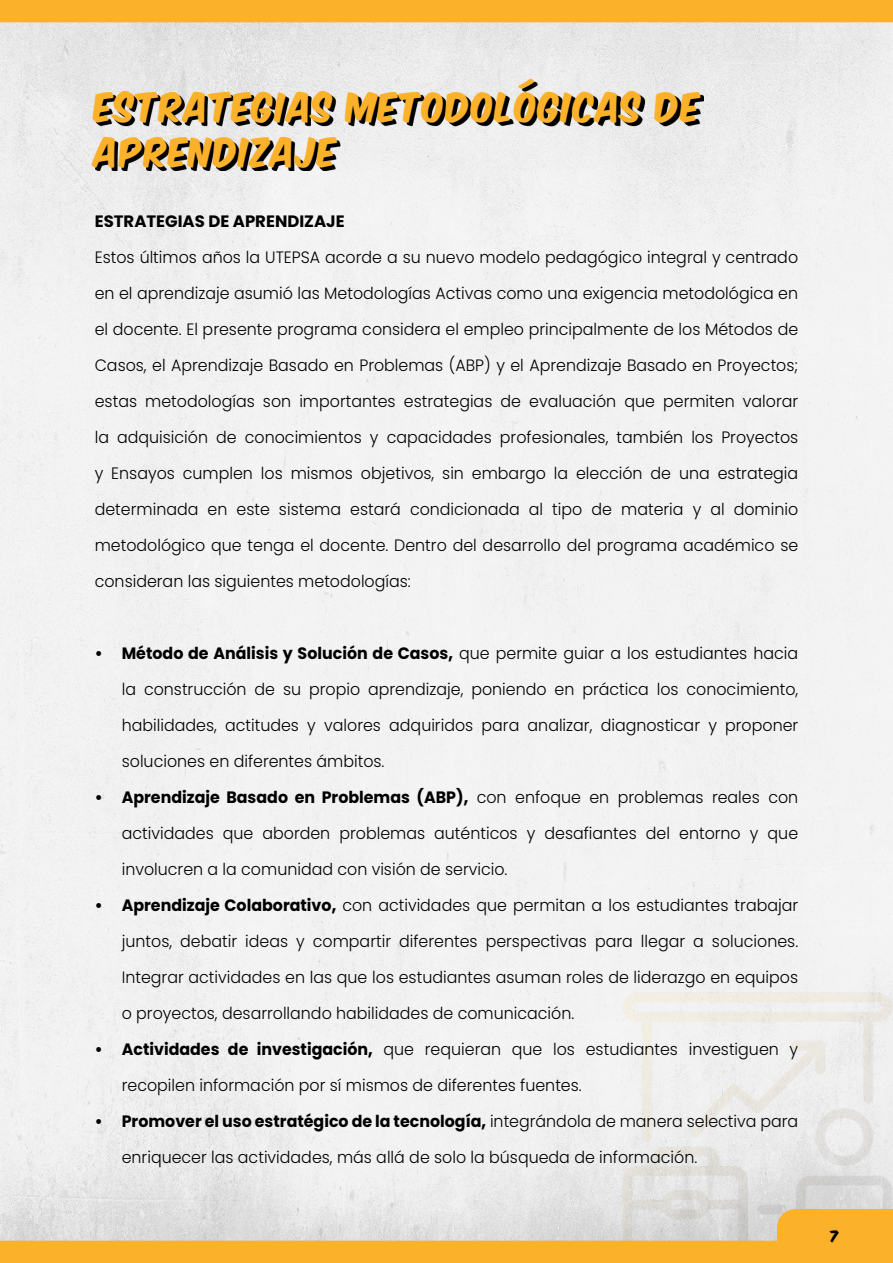
<style>
.page{position:relative;width:893px;height:1263px;background:#fff}
.page>*{position:absolute;margin:0;border:0;box-sizing:border-box;transform-origin:0 0}
.t1{font:34.5px/45px "Komika Axis";letter-spacing:.05em;color:#fcb12b;scale:.94 1}
.t2{font:300 16.5px/36px "Poppins";color:#000;text-align:justify;scale:.96 1}
.t3{font:700 16.5px "Poppins";color:#000}
.t4{font:13.5px "Komika Axis";color:#000}
.s1{font-weight:700}
</style>
<div class="page">
<img style="left:0;top:22px;width:893px;height:1219px">
<img style="left:623px;top:992px;width:270px;height:249px">
<div style="left:0;top:1241px;width:893px;height:22px;background:#fcb12a"></div>
<div style="left:0;top:0;width:893px;height:22px;background:#fcb12a"></div>
<div style="left:776px;top:1208px;width:117px;height:55px;background:#fcb12b"></div>
<svg style="left:95px;top:81px;width:609px;height:90px;fill:#e9e9e9"></svg>
<h1 class="t1" style="left:94px;top:87px;width:646px">ESTRATEGIAS METODOLÓGICAS DE<br>APRENDIZAJE</h1>
<p class="t3" style="left:95px;top:211px;width:251px">ESTRATEGIAS DE APRENDIZAJE</p>
<p class="t2" style="left:95px;top:239px;width:734px">Estos últimos años la UTEPSA acorde a su nuevo modelo pedagógico integral y centrado en el aprendizaje asumió las Metodologías Activas como una exigencia metodológica en el docente. El presente programa considera el empleo principalmente de los Métodos de Casos, el Aprendizaje Basado en Problemas (ABP) y el Aprendizaje Basado en Proyectos; estas metodologías son importantes estrategias de evaluación que permiten valorar la adquisición de conocimientos y capacidades profesionales, también los Proyectos y Ensayos cumplen los mismos objetivos, sin embargo la elección de una estrategia determinada en este sistema estará condicionada al tipo de materia y al dominio metodológico que tenga el docente. Dentro del desarrollo del programa académico se consideran las siguientes metodologías:</p>
<p class="t2" style="left:122px;top:635px;width:706px;text-indent:-27px"><span class="s1">• Método de Análisis y Solución de Casos,</span> que permite guiar a los estudiantes hacia la construcción de su propio aprendizaje, poniendo en práctica los conocimiento, habilidades, actitudes y valores adquiridos para analizar, diagnosticar y proponer soluciones en diferentes ámbitos.</p>
<p class="t2" style="left:122px;top:779px;width:706px;text-indent:-27px"><span class="s1">• Aprendizaje Basado en Problemas (ABP),</span> con enfoque en problemas reales con actividades que aborden problemas auténticos y desafiantes del entorno y que involucren a la comunidad con visión de servicio.</p>
<p class="t2" style="left:122px;top:887px;width:706px;text-indent:-27px"><span class="s1">• Aprendizaje Colaborativo,</span> con actividades que permitan a los estudiantes trabajar juntos, debatir ideas y compartir diferentes perspectivas para llegar a soluciones.<br>Integrar actividades en las que los estudiantes asuman roles de liderazgo en equipos o proyectos, desarrollando habilidades de comunicación.</p>
<p class="t2" style="left:122px;top:1031px;width:706px;text-indent:-27px"><span class="s1">• Actividades de investigación,</span> que requieran que los estudiantes investiguen y recopilen información por sí mismos de diferentes fuentes.</p>
<p class="t2" style="left:122px;top:1103px;width:706px;text-indent:-27px"><span class="s1">• Promover el uso estratégico de la tecnología,</span> integrándola de manera selectiva para enriquecer las actividades, más allá de solo la búsqueda de información.</p>
<p class="t4" style="left:830px;top:1229px;width:10px">7</p>
</div>
